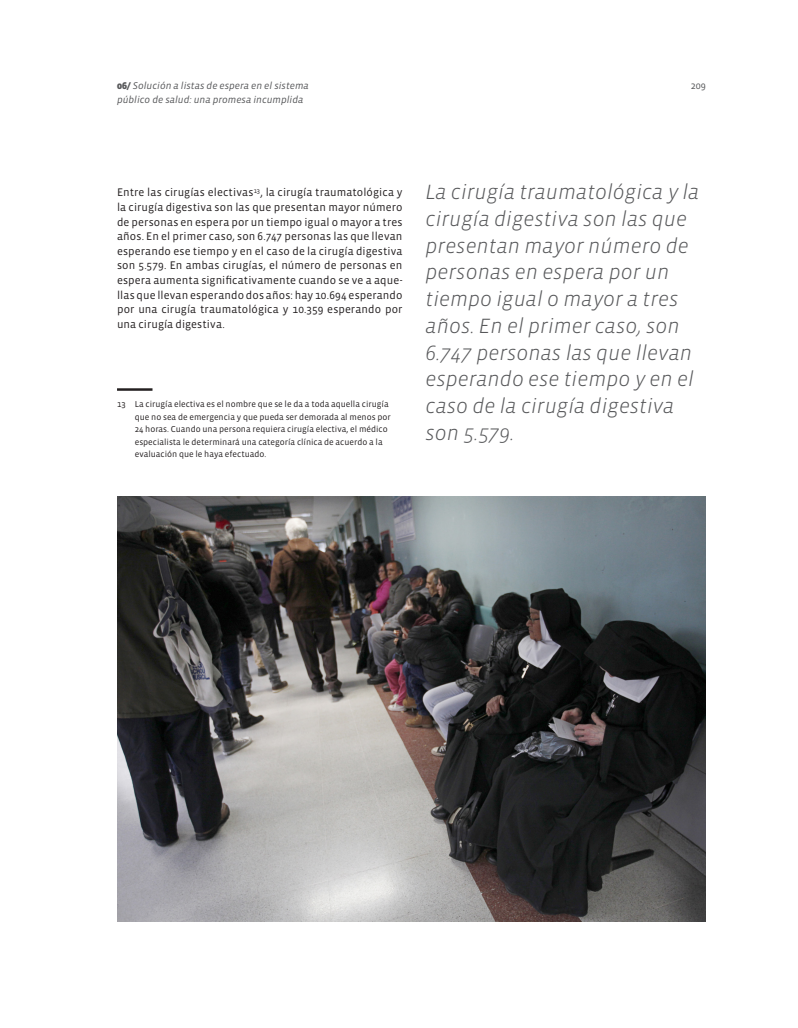
<style>
.page{position:relative;width:798px;height:1028px;background:#fff}
.page>*{position:absolute;margin:0;border:0;box-sizing:border-box;transform-origin:0 0}
.Destacado{font:italic 300 21.12px/26.8px "Vista Sans";color:#57585a}
.texto_central_2018{font:11.25px/14.6px "Vista Sans";letter-spacing:.005em;color:#231f20;text-align:justify}
.t1{font:italic 10px/13.8px "Vista Sans";color:#57585a}
.t2{font:10px "Vista Sans";color:#57585a}
.Notas_al_pie{font:8.75px/12.5px "Vista Sans";color:#231f20}
.s1{font-weight:900;font-style:normal}
</style>
<div class="page">
<hr style="left:117px;top:388px;width:35px;height:3px;background:#231f20">
<img style="left:117px;top:496px;width:588px;height:425px">
<p class="t1" style="left:117px;top:79px;width:193px"><span class="s1">06/</span> Solución a listas de espera en el sistema público de salud: una promesa incumplida</p>
<p class="t2" style="left:690px;top:80px;width:16px">209</p>
<p class="texto_central_2018" style="left:117px;top:185px;width:287px">Entre las cirugías electivas<sup>13</sup>, la cirugía traumatológica y la cirugía digestiva son las que presentan mayor número de personas en espera por un tiempo igual o mayor a tres años. En el primer caso, son 6.747 personas las que llevan esperando ese tiempo y en el caso de la cirugía digestiva son 5.579. En ambas cirugías, el número de personas en espera aumenta significativamente cuando se ve a aque&shy;llas que llevan esperando dos años: hay 10.694 esperando por una cirugía traumatológica y 10.359 esperando por una cirugía digestiva.</p>
<p class="Notas_al_pie" style="left:135px;top:398px;width:257px;text-indent:-18px">13 La cirugía electiva es el nombre que se le da a toda aquella cirugía que no sea de emergencia y que pueda ser demorada al menos por 24 horas. Cuando una persona requiera cirugía electiva, el médico especialista le determinará una categoría clínica de acuerdo a la evaluación que le haya efectuado.</p>
<p class="Destacado" style="left:425px;top:179px;width:275px">La cirugía traumatológica y la cirugía digestiva son las que presentan mayor número de personas en espera por un tiempo igual o mayor a tres años. En el primer caso, son<br>6.747 personas las que llevan esperando ese tiempo y en el caso de la cirugía digestiva son 5.579.</p>
</div>
